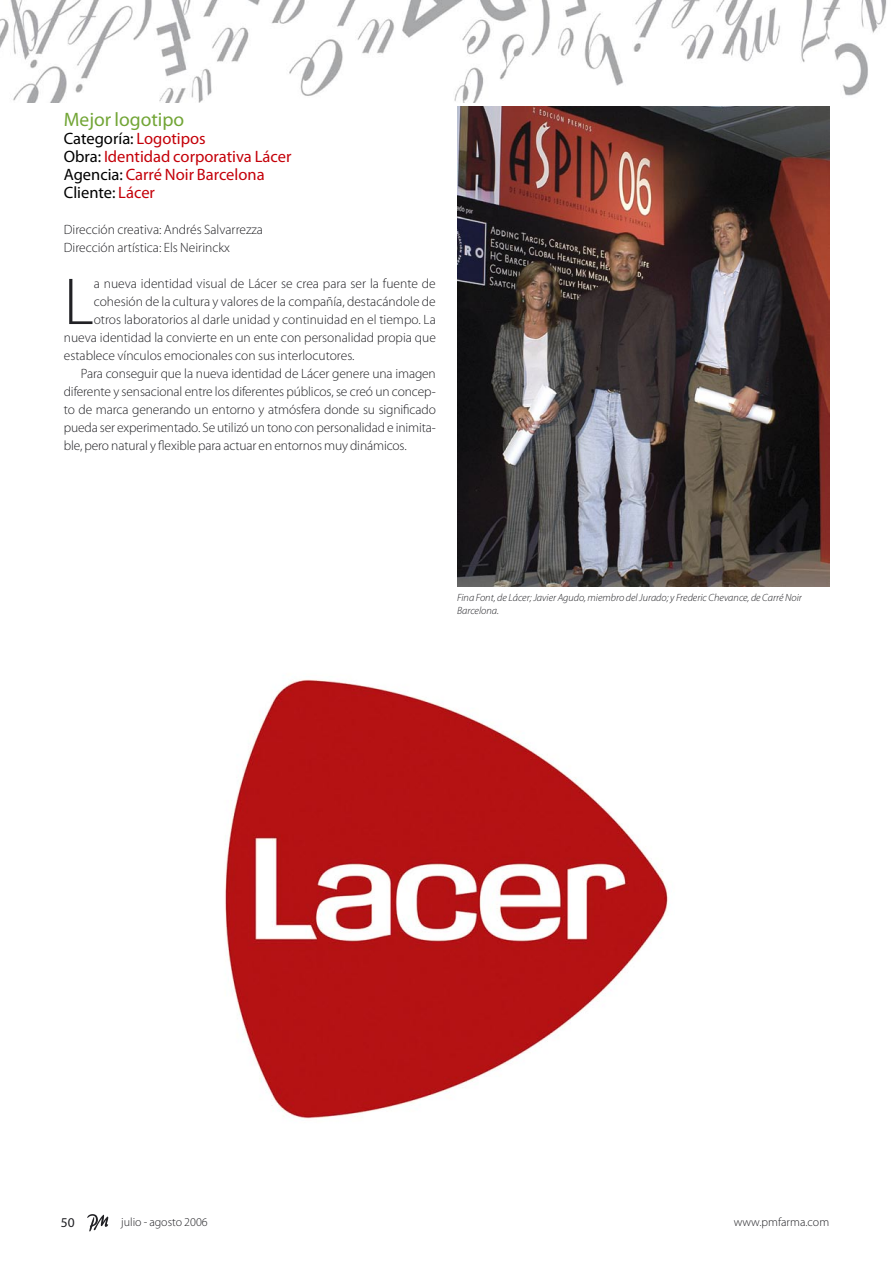
<style>
.page{position:relative;width:893px;height:1263px;background:#fff}
.page>*{position:absolute;margin:0;border:0;box-sizing:border-box;transform-origin:0 0}
.textos_obras{font:300 66.9px "Myriad Pro";color:#212125}
.obra{font:19.5px "Myriad Pro";color:#72a536}
.obra-2{font:16.5px "Myriad Pro";color:#c40009}
.obra-3{font:16.5px "Myriad Pro";color:#000}
.texto{font:300 13.5px/18px "Myriad Pro";letter-spacing:-.01em;color:#212125;text-align:justify}
.textos_obras-2{font:300 13.5px "Myriad Pro";color:#212125}
.creditos{font:300 13.5px "Myriad Pro";color:#212125}
.t1{font:13.5px "Myriad Pro";color:#212125}
.t2{font:300 12px "Myriad Pro";color:#212125}
.pie_de_foto{font:italic 300 10.5px/12.6px "Myriad Pro";color:#212125}
.s1{color:#c40009}
.s2{color:#000}
</style>
<div class="page">
<img style="left:0;top:0;width:887px;height:102px">
<svg style="left:87px;top:1214px;width:21px;height:17px"></svg>
<img style="left:457px;top:106px;width:372px;height:481px">
<img style="left:225px;top:679px;width:445px;height:440px">
<p class="obra" style="left:64px;top:109px;width:122px">Mejor logotipo</p>
<p class="obra-3" style="left:64px;top:129px;width:143px">Categoría: <span class="s1">Logotipos</span></p>
<p class="obra-2" style="left:64px;top:147px;width:229px"><span class="s2">Obra:</span> Identidad corporativa Lácer</p>
<p class="obra-2" style="left:64px;top:165px;width:202px"><span class="s2">Agencia:</span> Carré Noir Barcelona</p>
<p class="obra-3" style="left:64px;top:183px;width:93px">Cliente: <span class="s1">Lácer</span></p>
<p class="creditos" style="left:64px;top:222px;width:201px">Dirección creativa: Andrés Salvarrezza</p>
<p class="creditos" style="left:64px;top:240px;width:168px">Dirección artística: Els Neirinckx</p>
<p class="textos_obras" style="left:64px;top:265px;width:31px">L</p>
<p class="textos_obras-2" style="left:94px;top:276px;width:344px">a nueva identidad visual de Lácer se crea para ser la fuente de</p>
<p class="textos_obras-2" style="left:94px;top:294px;width:344px">cohesión de la cultura y valores de la compañía, destacándole de</p>
<p class="textos_obras-2" style="left:94px;top:312px;width:344px">otros laboratorios al darle unidad y continuidad en el tiempo. La</p>
<p class="textos_obras-2" style="left:64px;top:330px;width:374px">nueva identidad la convierte en un ente con personalidad propia que</p>
<p class="textos_obras-2" style="left:64px;top:348px;width:292px">establece vínculos emocionales con sus interlocutores.</p>
<p class="texto" style="left:64px;top:365px;width:374px;text-indent:17px">Para conseguir que la nueva identidad de Lácer genere una imagen diferente y sensacional entre los diferentes públicos, se creó un concep&shy;to de marca generando un entorno y atmósfera donde su significado pueda ser experimentado. Se utilizó un tono con personalidad e inimita&shy;ble, pero natural y flexible para actuar en entornos muy dinámicos.</p>
<p class="pie_de_foto" style="left:457px;top:591px;width:346px">Fina Font, de Lácer; Javier Agudo, miembro del Jurado; y Frederic Chevance, de Carré Noir<br>Barcelona.</p>
<p class="t1" style="left:61px;top:1215px;width:15px">50</p>
<p class="t2" style="left:121px;top:1216px;width:88px">julio - agosto 2006</p>
<p class="t2" style="left:734px;top:1216px;width:97px">www.pmfarma.com</p>
</div>
